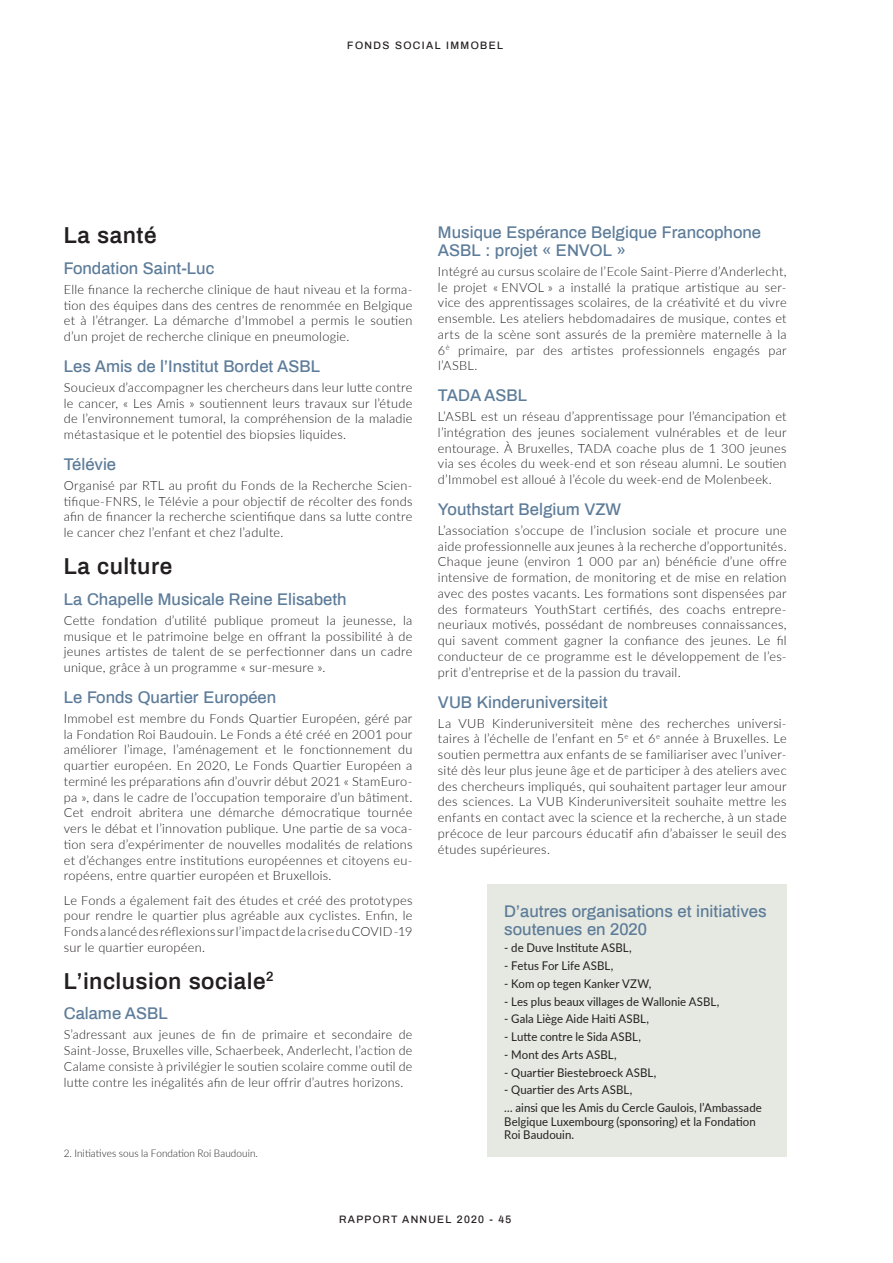
<style>
.page{position:relative;width:893px;height:1263px;background:#fff}
.page>*{position:absolute;margin:0;border:0;box-sizing:border-box;transform-origin:0 0}
.t1{font:600 22.5px "Archivo";letter-spacing:.02em;color:#231f20}
.t2{font:500 16.5px/18px "Archivo";color:#5d7c99}
.t3{font:300 12.75px/15.8px "Lato";letter-spacing:.02em;color:#231f20;text-align:justify}
.t4{font:12px/17.7px "Lato";letter-spacing:.005em;color:#231f20;scale:.95 1}
.t5{font:300 10.5px "Lato";letter-spacing:.01em;color:#231f20;scale:.95 1}
.t6{font:500 10.5px "Archivo";letter-spacing:.125em;color:#231f20}
</style>
<div class="page">
<div style="left:488px;top:884px;width:299px;height:273px;background:#e6e9e1"></div>
<p class="t6" style="left:347px;top:38px;width:157px">FONDS SOCIAL IMMOBEL</p>
<h1 class="t1" style="left:64px;top:219px;width:94px">La santé</h1>
<p class="t2" style="left:64px;top:258px;width:152px">Fondation Saint-Luc</p>
<p class="t3" style="left:64px;top:281px;width:350px">Elle finance la recherche clinique de haut niveau et la forma&shy;tion des équipes dans des centres de renommée en Belgique et à l’étranger. La démarche d’Immobel a permis le soutien d’un projet de recherche clinique en pneumologie.</p>
<p class="t2" style="left:64px;top:356px;width:258px">Les Amis de l’Institut Bordet ASBL</p>
<p class="t3" style="left:64px;top:379px;width:350px">Soucieux d’accompagner les chercheurs dans leur lutte contre le cancer, « Les Amis » soutiennent leurs travaux sur l’étude de l’environnement tumoral, la compréhension de la maladie métastasique et le potentiel des biopsies liquides.</p>
<p class="t2" style="left:64px;top:454px;width:54px">Télévie</p>
<p class="t3" style="left:64px;top:477px;width:350px">Organisé par RTL au profit du Fonds de la Recherche Scien&shy;tifique-FNRS, le Télévie a pour objectif de récolter des fonds afin de financer la recherche scientifique dans sa lutte contre le cancer chez l’enfant et chez l’adulte.</p>
<h1 class="t1" style="left:64px;top:550px;width:110px">La culture</h1>
<p class="t2" style="left:64px;top:589px;width:284px">La Chapelle Musicale Reine Elisabeth</p>
<p class="t3" style="left:64px;top:612px;width:350px">Cette fondation d’utilité publique promeut la jeunesse, la musique et le patrimoine belge en offrant la possibilité à de jeunes artistes de talent de se perfectionner dans un cadre unique, grâce à un programme « sur-mesure ».</p>
<p class="t2" style="left:64px;top:687px;width:214px">Le Fonds Quartier Européen</p>
<p class="t3" style="left:64px;top:710px;width:350px">Immobel est membre du Fonds Quartier Européen, géré par la Fondation Roi Baudouin. Le Fonds a été créé en 2001 pour améliorer l’image, l’aménagement et le fonctionnement du quartier européen. En 2020, Le Fonds Quartier Européen a terminé les préparations afin d’ouvrir début 2021 « StamEuro&shy;pa », dans le cadre de l’occupation temporaire d’un bâtiment.<br>Cet endroit abritera une démarche démocratique tournée vers le débat et l’innovation publique. Une partie de sa voca&shy;tion sera d’expérimenter de nouvelles modalités de relations et d’échanges entre institutions européennes et citoyens eu&shy;ropéens, entre quartier européen et Bruxellois.</p>
<p class="t3" style="left:64px;top:892px;width:350px">Le Fonds a également fait des études et créé des prototypes pour rendre le quartier plus agréable aux cyclistes. Enfin, le Fonds a lancé des réflexions sur l’impact de la crise du COVID -19 sur le quartier européen.</p>
<h1 class="t1" style="left:64px;top:964px;width:211px">L’inclusion sociale<sup>2</sup></h1>
<p class="t2" style="left:64px;top:1004px;width:106px">Calame ASBL</p>
<p class="t3" style="left:64px;top:1026px;width:350px">S’adressant aux jeunes de fin de primaire et secondaire de Saint-Josse, Bruxelles ville, Schaerbeek, Anderlecht, l’action de Calame consiste à privilégier le soutien scolaire comme outil de lutte contre les inégalités afin de leur offrir d’autres horizons.</p>
<p class="t5" style="left:64px;top:1145px;width:206px">2. Initiatives sous la Fondation Roi Baudouin.</p>
<p class="t2" style="left:438px;top:222px;width:325px">Musique Espérance Belgique Francophone<br>ASBL : projet « ENVOL »</p>
<p class="t3" style="left:438px;top:263px;width:350px">Intégré au cursus scolaire de l’Ecole Saint-Pierre d’Anderlecht, le projet « ENVOL » a installé la pratique artistique au ser&shy;vice des apprentissages scolaires, de la créativité et du vivre ensemble. Les ateliers hebdomadaires de musique, contes et arts de la scène sont assurés de la première maternelle à la 6<sup>è</sup> primaire, par des artistes professionnels engagés par l’ASBL.</p>
<p class="t2" style="left:438px;top:385px;width:91px">TADA ASBL</p>
<p class="t3" style="left:438px;top:408px;width:350px">L’ASBL est un réseau d’apprentissage pour l’émancipation et l’intégration des jeunes socialement vulnérables et de leur entourage. À Bruxelles, TADA coache plus de 1 300 jeunes via ses écoles du week-end et son réseau alumni. Le soutien d’Immobel est alloué à l’école du week-end de Molenbeek.</p>
<p class="t2" style="left:438px;top:499px;width:185px">Youthstart Belgium VZW</p>
<p class="t3" style="left:438px;top:522px;width:350px">L’association s’occupe de l’inclusion sociale et procure une aide professionnelle aux jeunes à la recherche d’opportunités.<br>Chaque jeune (environ 1 000 par an) bénéficie d’une offre intensive de formation, de monitoring et de mise en relation avec des postes vacants. Les formations sont dispensées par des formateurs YouthStart certifiés, des coachs entrepre&shy;neuriaux motivés, possédant de nombreuses connaissances, qui savent comment gagner la confiance des jeunes. Le fil conducteur de ce programme est le développement de l’es&shy;prit d’entreprise et de la passion du travail.</p>
<p class="t2" style="left:438px;top:692px;width:171px">VUB Kinderuniversiteit</p>
<p class="t3" style="left:438px;top:715px;width:350px">La VUB Kinderuniversiteit mène des recherches universi&shy;taires à l’échelle de l’enfant en 5<sup>e</sup> et 6<sup>e</sup> année à Bruxelles. Le soutien permettra aux enfants de se familiariser avec l’univer&shy;sité dès leur plus jeune âge et de participer à des ateliers avec des chercheurs impliqués, qui souhaitent partager leur amour des sciences. La VUB Kinderuniversiteit souhaite mettre les enfants en contact avec la science et la recherche, à un stade précoce de leur parcours éducatif afin d’abaisser le seuil des études supérieures.</p>
<p class="t2" style="left:504px;top:901px;width:264px">D’autres organisations et initiatives soutenues en 2020</p>
<p class="t4" style="left:504px;top:939px;width:136px">- de Duve Institute ASBL,</p>
<p class="t4" style="left:504px;top:956px;width:116px">- Fetus For Life ASBL,</p>
<p class="t4" style="left:504px;top:974px;width:156px">- Kom op tegen Kanker VZW,</p>
<p class="t4" style="left:504px;top:992px;width:228px">- Les plus beaux villages de Wallonie ASBL,</p>
<p class="t4" style="left:504px;top:1009px;width:154px">- Gala Liège Aide Haiti ASBL,</p>
<p class="t4" style="left:504px;top:1027px;width:145px">- Lutte contre le Sida ASBL,</p>
<p class="t4" style="left:504px;top:1045px;width:120px">- Mont des Arts ASBL,</p>
<p class="t4" style="left:504px;top:1063px;width:162px">- Quartier Biestebroeck ASBL,</p>
<p class="t4" style="left:504px;top:1080px;width:273px">- Quartier des Arts ASBL,<br>… ainsi que les Amis du Cercle Gaulois, l’Ambassade</p>
<p class="t4" style="left:504px;top:1114px;width:266px;line-height:13.5px">Belgique Luxembourg (sponsoring) et la Fondation<br>Roi Baudouin.</p>
<p class="t6" style="left:339px;top:1211px;width:174px">RAPPORT ANNUEL 2020 - 45</p>
</div>
